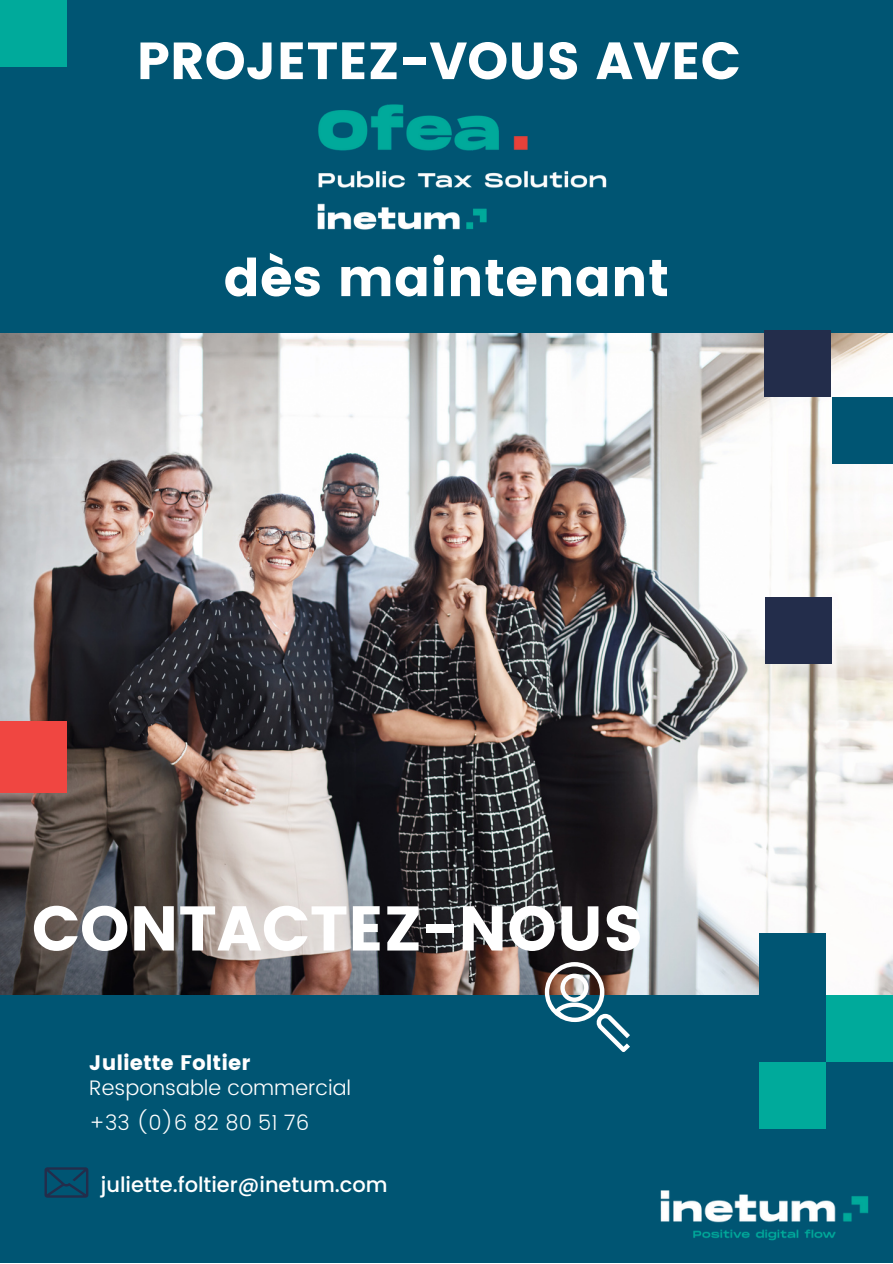
<style>
.page{position:relative;width:893px;height:1264px;background:#fff}
.page>*{position:absolute;margin:0;border:0;box-sizing:border-box;transform-origin:0 0}
.t1{font:63px "Poppins";color:#fff}
.t2{font:52.05px "Poppins";color:#fff}
.t3{font:300 21px/35.1px "Poppins";color:#fff}
.t4{font:500 21px "Poppins";color:#fff}
.t5{font:21px "Poppins";color:#fff}
</style>
<div class="page">
<div style="left:0;top:0;width:892px;height:1262px;background:#005573"></div>
<img style="left:0;top:333px;width:892px;height:661px">
<svg style="left:544px;top:962px;width:86px;height:90px"></svg>
<svg style="left:44px;top:1167px;width:44px;height:30px"></svg>
<div style="left:0;top:0;width:67px;height:67px;background:#00aa9b"></div>
<div style="left:759px;top:1062px;width:67px;height:67px;background:#00aa9b"></div>
<div style="left:826px;top:995px;width:66px;height:67px;background:#00aa9b"></div>
<div style="left:764px;top:330px;width:66px;height:67px;background:#232d4b"></div>
<div style="left:831px;top:397px;width:61px;height:67px;background:#005573"></div>
<div style="left:759px;top:933px;width:67px;height:71px;background:#005573"></div>
<div style="left:765px;top:597px;width:66px;height:67px;background:#232d4b"></div>
<img style="left:660px;top:1190px;width:209px;height:51px">
<div style="left:0;top:721px;width:67px;height:71px;background:#f04641"></div>
<img style="left:317px;top:104px;width:290px;height:126px">
<h2 class="t2" style="left:137px;top:31px;width:605px">PROJETEZ-VOUS AVEC</h2>
<h2 class="t2" style="left:223px;top:248px;width:447px">dès maintenant</h2>
<h1 class="t1" style="left:32px;top:891px;width:613px">CONTACTEZ-NOUS</h1>
<p class="t5" style="left:89px;top:1050px;width:162px">Juliette Foltier</p>
<p class="t3" style="left:89px;top:1070px;width:263px">Responsable commercial +33 (0)6 82 80 51 76</p>
<p class="t4" style="left:101px;top:1170px;width:288px">juliette.foltier@inetum.com</p>
</div>
